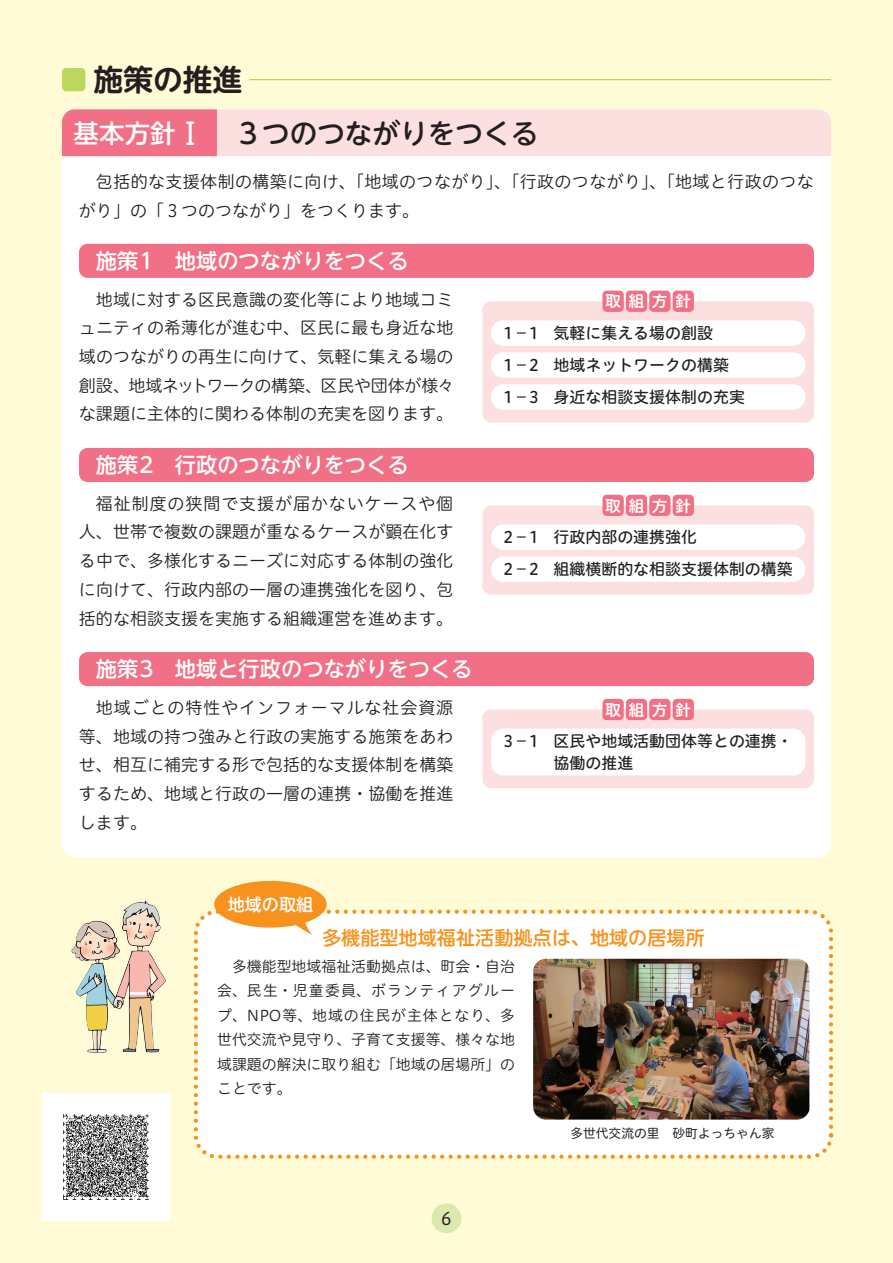
<style>
.page{position:relative;width:893px;height:1263px;background:#fffbd6}
.page>*{position:absolute;margin:0;border:0;box-sizing:border-box;transform-origin:0 0}
.t1{font:700 29.7px "UD Shin M Go Pro De";color:#231f20}
.t2{font:500 27.6px "UD Shin M Go Pro";color:#231f20}
.t3{font:500 25.5px "UD Shin M Go Pro";color:#fff}
.t4{font:500 21.3px "UD Shin M Go Pro";color:#fff}
.t5{font:500 19.2px "UD Shin M Go Pro";color:#f7931d}
.t6{font:500 17.1px "UD Shin M Go Pro";color:#fff}
.t7{font:16.95px/28.7px "Hiragino UD Sans R Std N W3";color:#231f20;text-align:justify}
.t8{font:16.95px/28.7px "Hiragino UD Sans R Std N W3";letter-spacing:.02em;color:#231f20}
.t9{font:16.95px "Hiragino UD Sans R Std W4";color:#231f20}
.t10{font:15.9px/32px "Hiragino UD Sans R Std N W5";color:#231f20}
.t11{font:15.9px "Hiragino UD Sans R Std N W6";letter-spacing:.465em;color:#fff}
.t12{font:14.85px/24.5px "Hiragino UD Sans R Std N W3";color:#231f20;text-align:justify}
.t13{font:12.75px "Hiragino UD Sans R Std N W4";color:#231f20}
.s1{font-weight:400;font-size:29.7px}
</style>
<div class="page">
<div style="left:62px;top:109px;width:769px;height:748px;background:#fff;border-radius:13px"></div>
<svg style="left:62px;top:109px;width:769px;height:47px;background:#f9cacd"></svg>
<div style="left:79px;top:244px;width:735px;height:34px;background:#f17085;border-radius:9px"></div>
<div style="left:482px;top:301px;width:332px;height:121px;background:#fce0e0;border-radius:9px"></div>
<div style="left:602px;top:291px;width:22px;height:21px;background:#f17085;border-radius:4px"></div>
<div style="left:626px;top:291px;width:21px;height:21px;background:#f17085;border-radius:4px"></div>
<div style="left:649px;top:291px;width:21px;height:21px;background:#f17085;border-radius:4px"></div>
<div style="left:673px;top:291px;width:21px;height:21px;background:#f17085;border-radius:4px"></div>
<div style="left:491px;top:320px;width:314px;height:26px;background:#fff;border-radius:13px"></div>
<div style="left:491px;top:352px;width:314px;height:26px;background:#fff;border-radius:13px"></div>
<div style="left:491px;top:384px;width:314px;height:26px;background:#fff;border-radius:13px"></div>
<div style="left:79px;top:448px;width:735px;height:34px;background:#f17085;border-radius:9px"></div>
<div style="left:482px;top:505px;width:332px;height:90px;background:#fce0e0;border-radius:9px"></div>
<div style="left:602px;top:495px;width:22px;height:21px;background:#f17085;border-radius:4px"></div>
<div style="left:626px;top:495px;width:21px;height:21px;background:#f17085;border-radius:4px"></div>
<div style="left:649px;top:495px;width:21px;height:21px;background:#f17085;border-radius:4px"></div>
<div style="left:673px;top:495px;width:21px;height:21px;background:#f17085;border-radius:4px"></div>
<div style="left:491px;top:524px;width:314px;height:26px;background:#fff;border-radius:13px"></div>
<div style="left:491px;top:556px;width:314px;height:26px;background:#fff;border-radius:13px"></div>
<div style="left:79px;top:652px;width:735px;height:34px;background:#f17085;border-radius:9px"></div>
<div style="left:482px;top:709px;width:332px;height:79px;background:#fce0e0;border-radius:9px"></div>
<div style="left:602px;top:699px;width:22px;height:21px;background:#f17085;border-radius:4px"></div>
<div style="left:626px;top:699px;width:21px;height:21px;background:#f17085;border-radius:4px"></div>
<div style="left:649px;top:699px;width:21px;height:21px;background:#f17085;border-radius:4px"></div>
<div style="left:673px;top:699px;width:21px;height:21px;background:#f17085;border-radius:4px"></div>
<div style="left:491px;top:729px;width:314px;height:46px;background:#fff;border-radius:13px"></div>
<div style="left:196px;top:912px;width:635px;height:245px;background:#fff;border-radius:21px"></div>
<div style="left:194px;top:909px;width:639px;height:250px;border:4px dashed #f7931d;border-radius:21px"></div>
<img style="left:533px;top:959px;width:276px;height:160px">
<img style="left:122px;top:900px;width:23px;height:31px">
<svg style="left:214px;top:881px;width:113px;height:54px"></svg>
<div style="left:62px;top:68px;width:23px;height:23px;background:#bbd75e;border-radius:4px"></div>
<hr style="left:249px;top:79px;width:582px;height:1px;background:#bbd75e">
<div style="left:43px;top:1093px;width:127px;height:127px;background:#fff"></div>
<img style="left:64px;top:1114px;width:84px;height:85px">
<div style="left:432px;top:1203px;width:29px;height:30px;background:#dce9ae;border-radius:50%"></div>
<h1 class="t1" style="left:94px;top:55px;width:150px">施策の推進</h1>
<h2 class="t2" style="left:234px;top:111px;width:306px">３つのつながりをつくる</h2>
<p class="t8" style="left:79px;top:167px;width:736px;text-indent:17px">包括的な支援体制の構築に向け、「地域のつながり」、「行政のつながり」、「地域と行政のつながり」の「３つのつながり」をつくります。</p>
<h3 class="t3" style="left:74px;top:112px;width:133px">基本方針<span class="s1">Ⅰ</span></h3>
<p class="t4" style="left:96px;top:244px;width:314px">施策1　地域のつながりをつくる</p>
<p class="t7" style="left:79px;top:284px;width:377px;text-indent:17px">地域に対する区民意識の変化等により地域コミュニティの希薄化が進む中、区民に最も身近な地域のつながりの再生に向けて、気軽に集える場の創設、地域ネットワークの構築、区民や団体が様々な課題に主体的に関わる体制の充実を図ります。</p>
<p class="t4" style="left:96px;top:448px;width:314px">施策2　行政のつながりをつくる</p>
<p class="t7" style="left:79px;top:488px;width:376px;text-indent:17px">福祉制度の狭間で支援が届かないケースや個人、世帯で複数の課題が重なるケースが顕在化する中で、多様化するニーズに対応する体制の強化に向けて、行政内部の一層の連携強化を図り、包括的な相談支援を実施する組織運営を進めます。</p>
<p class="t4" style="left:96px;top:652px;width:378px">施策3　地域と行政のつながりをつくる</p>
<p class="t7" style="left:79px;top:692px;width:376px;text-indent:17px">地域ごとの特性やインフォーマルな社会資源等、地域の持つ強みと行政の実施する施策をあわせ、相互に補完する形で包括的な支援体制を構築するため、地域と行政の一層の連携・協働を推進します。</p>
<p class="t6" style="left:228px;top:890px;width:87px">地域の取組</p>
<p class="t11" style="left:605px;top:289px;width:88px">取組方針</p>
<p class="t10" style="left:504px;top:316px;width:243px">1－1 気軽に集える場の創設<br>1－2 地域ネットワークの構築<br>1－3 身近な相談支援体制の充実</p>
<p class="t11" style="left:605px;top:493px;width:88px">取組方針</p>
<p class="t10" style="left:504px;top:520px;width:291px">2－1 行政内部の連携強化<br>2－2 組織横断的な相談支援体制の構築</p>
<p class="t11" style="left:605px;top:697px;width:88px">取組方針</p>
<p class="t10" style="left:554px;top:730px;width:241px;line-height:21.3px;text-indent:-50px">3－1 区民や地域活動団体等との連携・協働の推進</p>
<p class="t5" style="left:322px;top:922px;width:384px">多機能型地域福祉活動拠点は、地域の居場所</p>
<p class="t12" style="left:217px;top:953px;width:299px;text-indent:15px">多機能型地域福祉活動拠点は、町会・自治会、民生・児童委員、ボランティアグループ、NPO等、地域の住民が主体となり、多世代交流や見守り、子育て支援等、様々な地域課題の解決に取り組む「地域の居場所」のことです。</p>
<p class="t13" style="left:570px;top:1123px;width:206px">多世代交流の里　砂町よっちゃん家</p>
<p class="t9" style="left:441px;top:1205px;width:12px">6</p>
</div>
